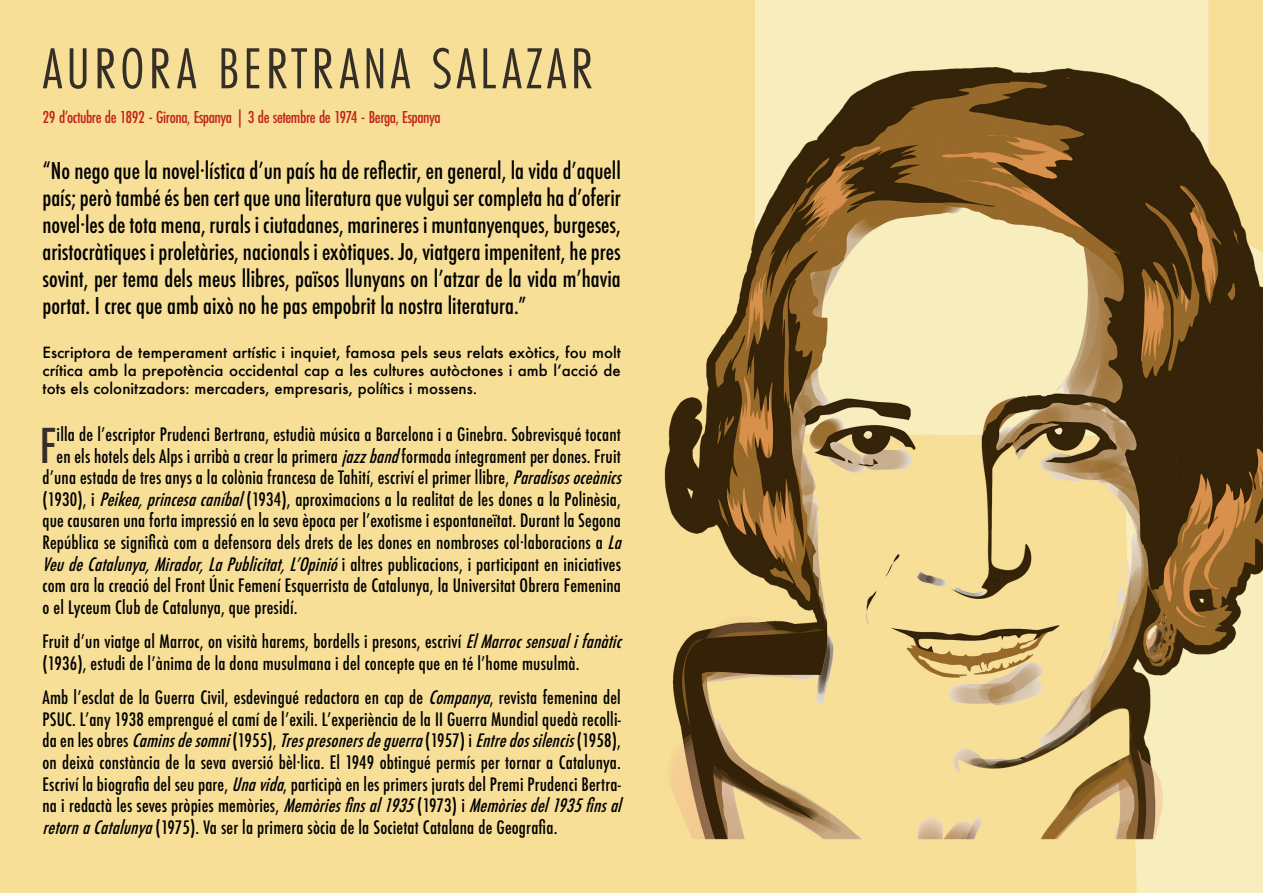
<style>
.page{position:relative;width:1263px;height:893px;background:#fff}
.page>*{position:absolute;margin:0;border:0;box-sizing:border-box;transform-origin:0 0}
.Nombre_geofrafa{font:60px "Futura PT Cond";letter-spacing:.07em;color:#362f27}
.Parrafo_01{font:500 condensed 46.65px "Futura";color:#362f27}
.Cita{font:500 condensed 22.5px/27px "Futura";color:#000;text-align:justify}
.Parrafo_01-2{font:500 condensed 18px/21.6px "Futura";letter-spacing:.01em;color:#000}
.Fechas{font:500 18px "Futura PT Cond";letter-spacing:-.025em;color:#c22318}
.Minibiografia{font:500 15px/18px "Futura";color:#000;text-align:justify}
.s1{font-style:italic}
</style>
<div class="page">
<img style="left:0;top:0;width:1263px;height:893px">
<p class="Nombre_geofrafa" style="left:43px;top:34px;width:552px">AURORA BERTRANA SALAZAR</p>
<p class="Fechas" style="left:43px;top:106px;width:400px">29 d’octubre de 1892 - Girona, Espanya | 3 de setembre de 1974 - Berga, Espanya</p>
<p class="Cita" style="left:43px;top:158px;width:580px">“No nego que la novel·lística d’un país ha de reflectir, en general, la vida d’aquell país; però també és ben cert que una literatura que vulgui ser completa ha d’oferir novel·les de tota mena, rurals i ciutadanes, marineres i muntanyenques, burgeses, aristocràtiques i proletàries, nacionals i exòtiques. Jo, viatgera impenitent, he pres sovint, per tema dels meus llibres, països llunyans on l’atzar de la vida m’havia portat. I crec que amb això no he pas empobrit la nostra literatura.”</p>
<p class="Minibiografia" style="left:43px;top:343px;width:580px">Escriptora de temperament artístic i inquiet, famosa pels seus relats exòtics, fou molt crítica amb la prepotència occidental cap a les cultures autòctones i amb l’acció de tots els colonitzadors: mercaders, empresaris, polítics i mossens.</p>
<p class="Parrafo_01" style="left:40px;top:416px;width:18px">F</p>
<p class="Parrafo_01-2" style="left:57px;top:424px;width:566px">illa de l’escriptor Prudenci Bertrana, estudià música a Barcelona i a Ginebra. Sobrevisqué tocant</p>
<p class="Parrafo_01-2" style="left:57px;top:445px;width:566px">en els hotels dels Alps i arribà a crear la primera <span class="s1">jazzband</span>formada íntegrament per dones. Fruit</p>
<p class="Parrafo_01-2" style="left:43px;top:467px;width:586px">d’una estada de tres anys a la colònia francesa de Tahití, escriví el primer llibre, <span class="s1">Paradisosoceànics</span></p>
<p class="Parrafo_01-2" style="left:43px;top:488px;width:580px">(1930), i <span class="s1">Peikea,princesacaníbal</span>(1934), aproximacions a la realitat de les dones a la Polinèsia,</p>
<p class="Parrafo_01-2" style="left:43px;top:510px;width:580px">que causaren una forta impressió en la seva època per l’exotisme i espontaneïtat. Durant la Segona</p>
<p class="Parrafo_01-2" style="left:43px;top:532px;width:586px">República se significà com a defensora dels drets de les dones en nombroses col·laboracions a <span class="s1">La</span></p>
<p class="Parrafo_01-2" style="left:43px;top:553px;width:580px"><span class="s1">VeudeCatalunya,Mirador,LaPublicitat,L’Opinió</span>i altres publicacions, i participant en iniciatives</p>
<p class="Parrafo_01-2" style="left:43px;top:575px;width:580px">com ara la creació del Front Únic Femení Esquerrista de Catalunya, la Universitat Obrera Femenina</p>
<p class="Parrafo_01-2" style="left:43px;top:596px;width:257px">o el Lyceum Club de Catalunya, que presidí.</p>
<p class="Parrafo_01-2" style="left:43px;top:631px;width:586px">Fruit d’un viatge al Marroc, on visità harems, bordells i presons, escriví <span class="s1">ElMarrocsensualifanàtic </span>(1936), estudi de l’ànima de la dona musulmana i del concepte que en té l’home musulmà.</p>
<p class="Parrafo_01-2" style="left:43px;top:687px;width:586px">Amb l’esclat de la Guerra Civil, esdevingué redactora en cap de <span class="s1">Companya</span>, revista femenina del PSUC. L’any 1938 emprengué el camí de l’exili. L’experiència de la II Guerra Mundial quedà recolli&shy;d a e n l e s o b r e s <span class="s1">Caminsdesomni</span>( 1 9 5 5 ) , <span class="s1">Trespresonersdeguerra</span>( 1 9 5 7 ) i <span class="s1">Entredossilencis</span>( 1 9 5 8 ) , on deixà constància de la seva aversió bèl·lica. El 1949 obtingué permís per tornar a Catalunya.<br>Escriví la biografia del seu pare, <span class="s1">Unavida</span>, participà en les primers jurats del Premi Prudenci Bertra&shy;na i redactà les seves pròpies memòries, <span class="s1">Memòriesfinsal1935</span>(1973) i <span class="s1">Memòriesdel1935finsal retornaCatalunya</span>(1975). Va ser la primera sòcia de la Societat Catalana de Geografia.</p>
</div>
